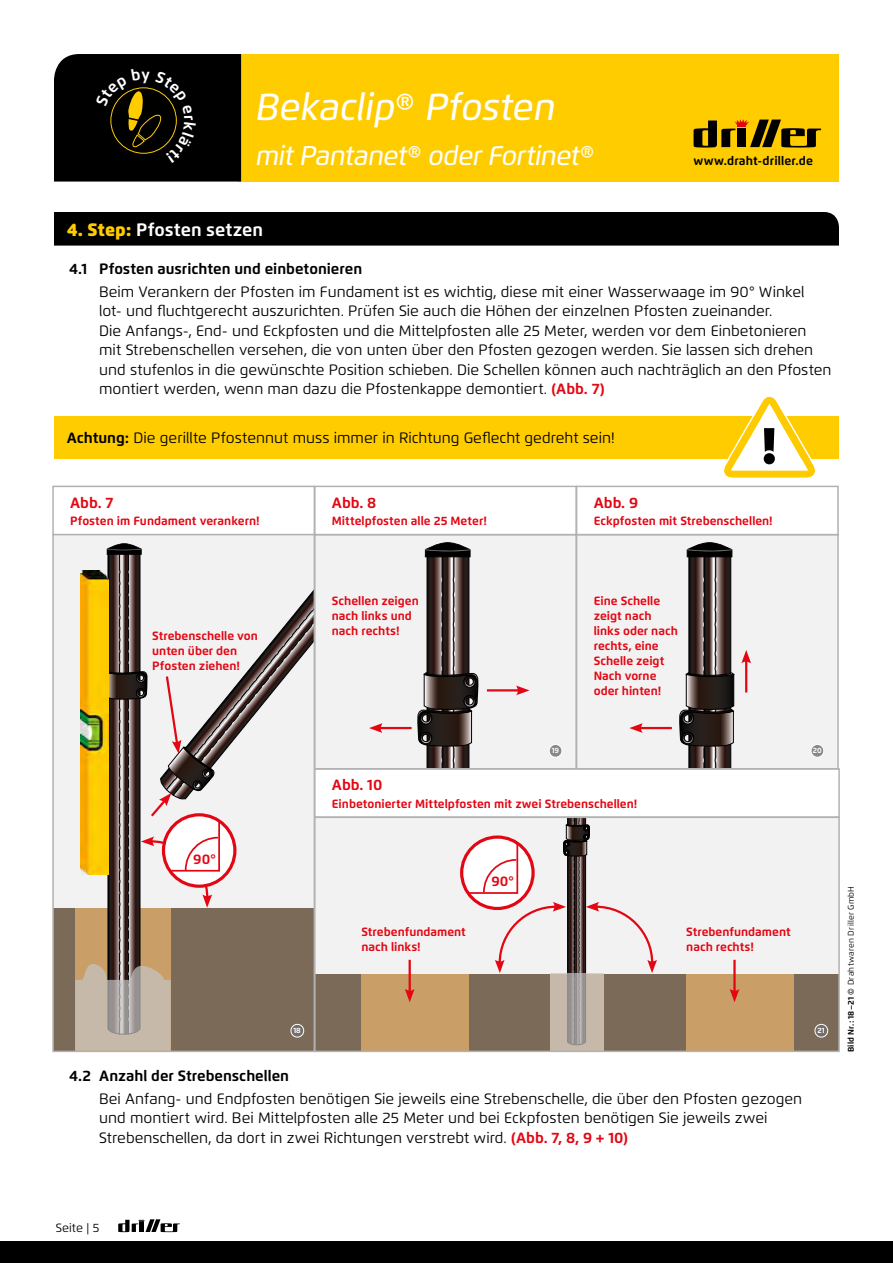
<style>
.page{position:relative;width:893px;height:1263px;background:#fff}
.page>*{position:absolute;margin:0;border:0;box-sizing:border-box;transform-origin:0 0}
.t1{font:italic 500 37.5px "Flexo";letter-spacing:-.005em;color:#fff}
.t2{font:italic 500 27px "Flexo";letter-spacing:-.02em;color:#fff}
.t3{font:700 18px "Flexo";color:#fff}
.t4{font:15px/19.5px "Flexo";color:#000}
.t5{font:700 15px "Flexo";color:#000}
.t6{font:700 15px "Flexo";color:#e30613}
.t7{font:700 13.8px "Flexo";color:#e30613}
.t8{font:700 12.15px "Flexo";letter-spacing:.01em;color:#000}
.t9{font:700 12px/15px "Flexo";color:#e30613}
.t10{font:12px "Flexo";letter-spacing:.005em;color:#000}
.t11{font:8.25px "Flexo";letter-spacing:.035em;color:#000}
.t12{font:700 7.5px "Flexo";letter-spacing:-.005em;color:#fff}
.s1{font-weight:900;color:#fc0}
.s2{font-weight:700;color:#e30613}
.s3{font-weight:700}
.s4{font-weight:500;font-style:italic}
</style>
<div class="page">
<div style="left:0;top:1241px;width:893px;height:22px;background:#000"></div>
<div style="left:238px;top:54px;width:601px;height:128px;background:#fc0"></div>
<svg style="left:693px;top:119px;width:128px;height:29px"></svg>
<svg style="left:118px;top:1219px;width:62px;height:13px"></svg>
<div style="left:315px;top:817px;width:524px;height:234px;background:#f2f2f2"></div>
<div style="left:315px;top:974px;width:524px;height:77px;background:#7b6a58"></div>
<div style="left:686px;top:974px;width:107px;height:77px;background:#ca9e67"></div>
<div style="left:361px;top:974px;width:107px;height:77px;background:#ca9e67"></div>
<div style="left:550px;top:974px;width:54px;height:77px;background:#c7b9a9"></div>
<div style="left:314px;top:816px;width:526px;height:236px;border:2px solid #b3b2b2"></div>
<div style="left:314px;top:768px;width:526px;height:50px;border:2px solid #b3b2b2"></div>
<svg style="left:814px;top:1023px;width:14px;height:15px"></svg>
<div style="left:315px;top:535px;width:261px;height:234px;background:#f2f2f2"></div>
<svg style="left:418px;top:542px;width:60px;height:224px"></svg>
<div style="left:314px;top:534px;width:263px;height:235px;border:2px solid #b3b2b2"></div>
<div style="left:577px;top:535px;width:261px;height:234px;background:#f2f2f2"></div>
<svg style="left:679px;top:542px;width:55px;height:224px"></svg>
<div style="left:576px;top:534px;width:263px;height:235px;border:2px solid #b3b2b2"></div>
<div style="left:314px;top:486px;width:263px;height:49px;border:2px solid #b3b2b2"></div>
<svg style="left:549px;top:744px;width:13px;height:13px"></svg>
<div style="left:576px;top:486px;width:263px;height:49px;border:2px solid #b3b2b2"></div>
<svg style="left:811px;top:744px;width:12px;height:13px"></svg>
<div style="left:54px;top:212px;width:785px;height:34px;background:#000"></div>
<div style="left:52px;top:486px;width:263px;height:49px;border:2px solid #b3b2b2"></div>
<div style="left:53px;top:535px;width:261px;height:516px;background:#f2f2f2"></div>
<div style="left:53px;top:908px;width:261px;height:143px;background:#7b6a58"></div>
<svg style="left:466px;top:817px;width:191px;height:228px"></svg>
<div style="left:54px;top:416px;width:785px;height:42px;background:#fc0"></div>
<svg style="left:722px;top:396px;width:95px;height:82px"></svg>
<hr style="left:487px;top:689px;width:33px;height:2px;background:#e30613">
<svg style="left:516px;top:685px;width:13px;height:10px"></svg>
<hr style="left:378px;top:727px;width:34px;height:2px;background:#e30613">
<svg style="left:369px;top:723px;width:13px;height:10px"></svg>
<hr style="left:639px;top:727px;width:33px;height:2px;background:#e30613">
<svg style="left:629px;top:723px;width:14px;height:10px"></svg>
<hr style="left:745px;top:659px;width:2px;height:33px;background:#e30613">
<svg style="left:741px;top:650px;width:10px;height:13px"></svg>
<hr style="left:733px;top:960px;width:3px;height:33px;background:#e30613">
<svg style="left:730px;top:989px;width:9px;height:13px"></svg>
<hr style="left:409px;top:960px;width:2px;height:33px;background:#e30613">
<svg style="left:405px;top:989px;width:10px;height:13px"></svg>
<svg style="left:75px;top:535px;width:239px;height:516px"></svg>
<div style="left:54px;top:54px;width:187px;height:128px;background:#000"></div>
<h1 class="t1" style="left:255px;top:84px;width:301px">Bekaclip® Pfosten</h1>
<h2 class="t2" style="left:255px;top:139px;width:341px">mit Pantanet® oder Fortinet®</h2>
<p class="t3" style="left:67px;top:219px;width:198px"><span class="s1">4. Step:</span> Pfosten setzen</p>
<p class="t8" style="left:693px;top:153px;width:121px">www.draht-driller.de</p>
<p class="t5" style="left:69px;top:260px;width:294px">4.1 Pfosten ausrichten und einbetonieren</p>
<p class="t4" style="left:99px;top:282px;width:734px">Beim Verankern der Pfosten im Fundament ist es wichtig, diese mit einer Wasserwaage im 90° Winkel<br>lot- und fluchtgerecht auszurichten. Prüfen Sie auch die Höhen der einzelnen Pfosten zueinander.<br>Die Anfangs-, End- und Eckpfosten und die Mittelpfosten alle 25 Meter, werden vor dem Einbetonieren mit Strebenschellen versehen, die von unten über den Pfosten gezogen werden. Sie lassen sich drehen und stufenlos in die gewünschte Position schieben. Die Schellen können auch nachträglich an den Pfosten montiert werden, wenn man dazu die Pfostenkappe demontiert. <span class="s2">(Abb. 7)</span></p>
<p class="t4" style="left:67px;top:428px;width:549px"><span class="s3">Achtung:</span> Die gerillte Pfostennut muss immer in Richtung Geflecht gedreht sein!</p>
<p class="t6" style="left:70px;top:493px;width:45px">Abb. 7</p>
<p class="t9" style="left:70px;top:514px;width:191px">Pfosten im Fundament verankern!</p>
<p class="t6" style="left:332px;top:493px;width:46px">Abb. 8</p>
<p class="t9" style="left:332px;top:514px;width:157px">Mittelpfosten alle 25 Meter!</p>
<p class="t6" style="left:594px;top:493px;width:46px">Abb. 9</p>
<p class="t9" style="left:594px;top:514px;width:181px">Eckpfosten mit Strebenschellen!</p>
<p class="t9" style="left:152px;top:628px;width:107px">Strebenschelle von unten über den<br>Pfosten ziehen!</p>
<p class="t7" style="left:193px;top:851px;width:24px">90°</p>
<p class="t9" style="left:332px;top:594px;width:88px">Schellen zeigen nach links und nach rechts!</p>
<p class="t12" style="left:552px;top:746px;width:9px">19</p>
<p class="t9" style="left:594px;top:594px;width:86px">Eine Schelle zeigt nach links oder nach rechts, eine<br>Schelle zeigt<br>Nach vorne oder hinten!</p>
<p class="t6" style="left:332px;top:776px;width:52px">Abb. 10</p>
<p class="t9" style="left:332px;top:796px;width:307px">Einbetonierter Mittelpfosten mit zwei Strebenschellen!</p>
<p class="t12" style="left:813px;top:746px;width:10px">20</p>
<p class="t7" style="left:491px;top:873px;width:24px">90°</p>
<p class="t9" style="left:361px;top:924px;width:106px">Strebenfundament nach links!</p>
<p class="t9" style="left:686px;top:924px;width:106px">Strebenfundament nach rechts!</p>
<p class="t12" style="left:293px;top:1026px;width:9px">18</p>
<p class="t5" style="left:69px;top:1066px;width:221px">4.2 Anzahl der Strebenschellen</p>
<p class="t4" style="left:99px;top:1088px;width:705px">Bei Anfang- und Endpfosten benötigen Sie jeweils eine Strebenschelle, die über den Pfosten gezogen und montiert wird. Bei Mittelpfosten alle 25 Meter und bei Eckpfosten benötigen Sie jeweils zwei<br>Strebenschellen, da dort in zwei Richtungen verstrebt wird. <span class="s2">(Abb. 7, 8, 9 + 10)</span></p>
<p class="t12" style="left:817px;top:1026px;width:9px">21</p>
<p class="t11" style="left:846px;top:1052px;width:168px;rotate:-90deg"><span class="s3">Bild Nr.: 18–21</span> <span class="s4">©</span> Drahtwaren Driller GmbH</p>
<p class="t10" style="left:56px;top:1220px;width:45px">Seite | 5</p>
</div>
